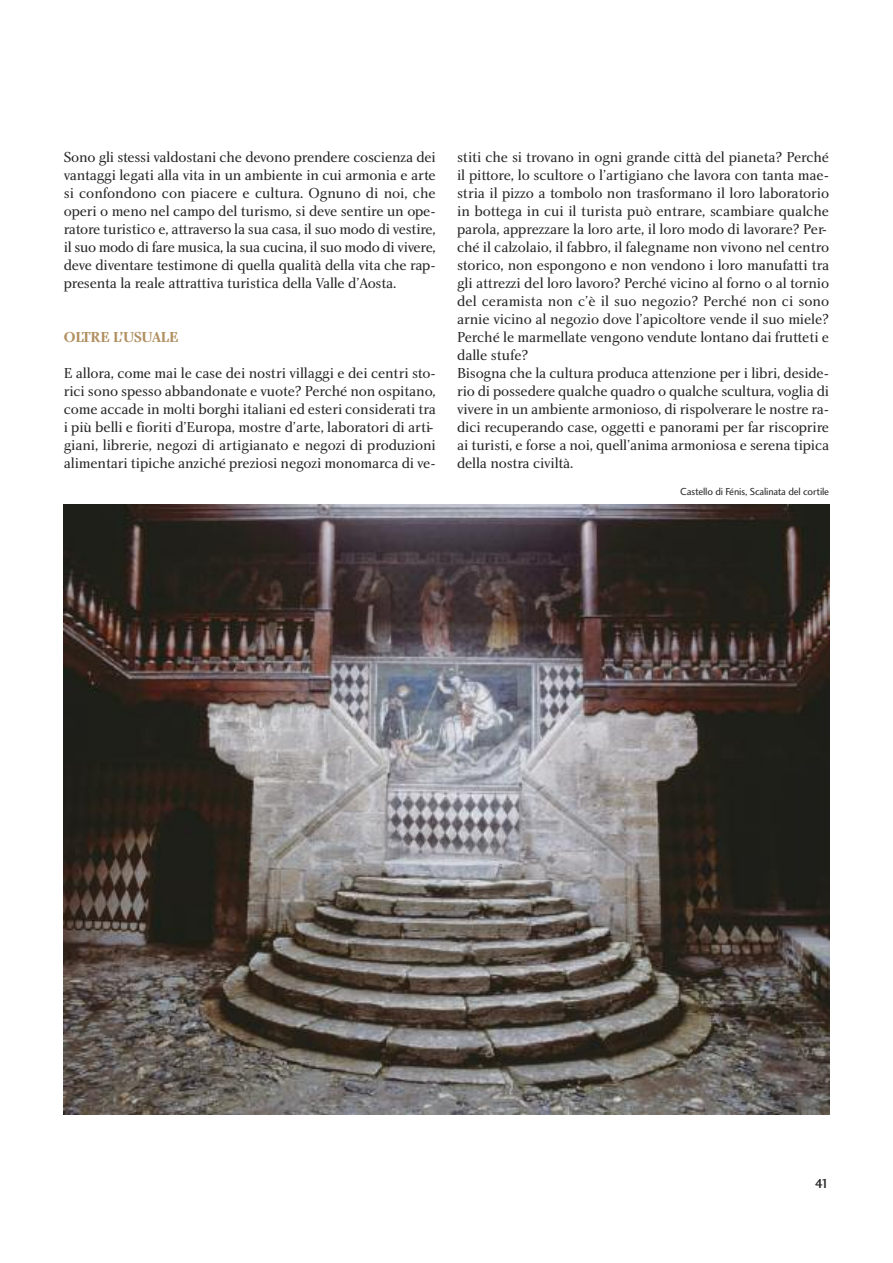
<style>
.page{position:relative;width:893px;height:1263px;background:#fff}
.page>*{position:absolute;margin:0;border:0;box-sizing:border-box;transform-origin:0 0}
.t1{font:15px/18px "Charlotte Book Plain";letter-spacing:-.01em;color:#272627}
.t2{font:15px "Charlotte Bold Plain";letter-spacing:-.015em;color:#b19061}
.t3{font:13.5px "Charlotte Sans Medium Plain";color:#272627}
.t4{font:10.5px "Charlotte Sans Book Plain";letter-spacing:-.015em;color:#272627}
</style>
<div class="page">
<img style="left:64px;top:504px;width:765px;height:610px">
<p class="t1" style="left:64px;top:149px;width:374px;text-align:justify">Sono gli stessi valdostani che devono prendere coscienza dei vantaggi legati alla vita in un ambiente in cui armonia e arte si confondono con piacere e cultura. Ognuno di noi, che operi o meno nel campo del turismo, si deve sentire un ope&shy;ratore turistico e, attraverso la sua casa, il suo modo di vestire, il suo modo di fare musica, la sua cucina, il suo modo di vivere, deve diventare testimone di quella qualità della vita che rap&shy;presenta la reale attrattiva turistica della Valle d’Aosta.</p>
<p class="t2" style="left:64px;top:331px;width:116px">OLTRE L’USUALE</p>
<p class="t1" style="left:64px;top:365px;width:374px">E allora, come mai le case dei nostri villaggi e dei centri sto&shy;rici sono spesso abbandonate e vuote? Perché non ospitano, come accade in molti borghi italiani ed esteri considerati tra i più belli e fioriti d’Europa, mostre d’arte, laboratori di arti&shy;giani, librerie, negozi di artigianato e negozi di produzioni alimentari tipiche anziché preziosi negozi monomarca di ve-</p>
<p class="t1" style="left:457px;top:149px;width:374px">stiti che si trovano in ogni grande città del pianeta? Perché il pittore, lo scultore o l’artigiano che lavora con tanta mae&shy;stria il pizzo a tombolo non trasformano il loro laboratorio in bottega in cui il turista può entrare, scambiare qualche parola, apprezzare la loro arte, il loro modo di lavorare? Per&shy;ché il calzolaio, il fabbro, il falegname non vivono nel centro storico, non espongono e non vendono i loro manufatti tra gli attrezzi del loro lavoro? Perché vicino al forno o al tornio del ceramista non c’è il suo negozio? Perché non ci sono arnie vicino al negozio dove l’apicoltore vende il suo miele?<br>Perché le marmellate vengono vendute lontano dai frutteti e dalle stufe?<br>Bisogna che la cultura produca attenzione per i libri, deside&shy;rio di possedere qualche quadro o qualche scultura, voglia di vivere in un ambiente armonioso, di rispolverare le nostre ra&shy;dici recuperando case, oggetti e panorami per far riscoprire ai turisti, e forse a noi, quell’anima armoniosa e serena tipica della nostra civiltà.</p>
<p class="t4" style="left:680px;top:487px;width:151px">Castello di Fénis, Scalinata del cortile</p>
<p class="t3" style="left:815px;top:1178px;width:16px">41</p>
</div>
